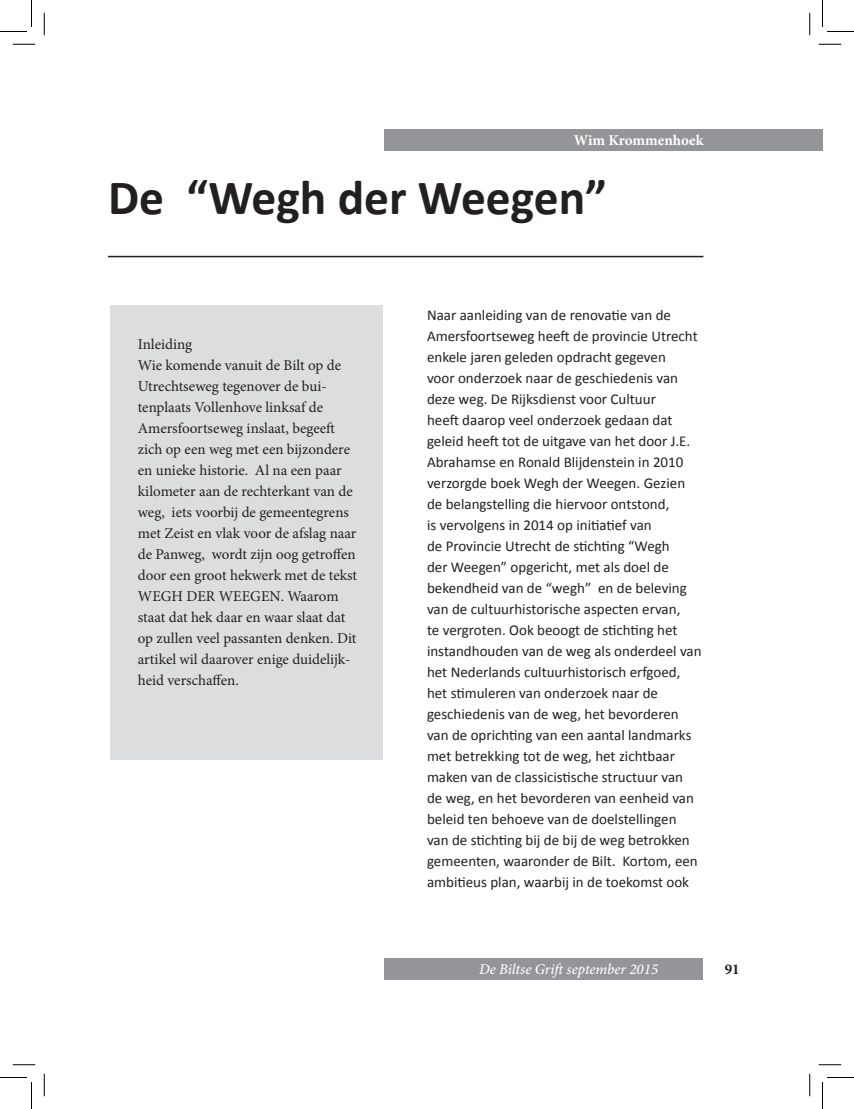
<style>
.page{position:relative;width:854px;height:1109px;background:#fff}
.page>*{position:absolute;margin:0;border:0;box-sizing:border-box;transform-origin:0 0}
.t1{font:700 49.5px "Calibri";color:#231f20}
.t2{font:15px/21px "Calibri";color:#231f20}
.t3{font:15px/21px "Minion Pro";color:#231f20}
.t4{font:italic 500 15px "Minion Pro";color:#fff}
.t5{font:700 15px "Minion Pro";color:#fff}
.t6{font:700 15px "Minion Pro";color:#231f20}
</style>
<div class="page">
<div style="left:384px;top:958px;width:319px;height:22px;background:#939598"></div>
<div style="left:384px;top:129px;width:438px;height:22px;background:#939598"></div>
<hr style="left:108px;top:256px;width:595px;height:1px;background:#231f20">
<div style="left:110px;top:305px;width:272px;height:455px;background:#dcdddf"></div>
<svg style="left:13px;top:44px;width:22px;height:1px"></svg>
<svg style="left:819px;top:44px;width:22px;height:1px"></svg>
<svg style="left:13px;top:1064px;width:22px;height:1px"></svg>
<svg style="left:819px;top:1064px;width:22px;height:1px"></svg>
<svg style="left:44px;top:13px;width:1px;height:22px"></svg>
<svg style="left:44px;top:1074px;width:1px;height:22px"></svg>
<svg style="left:809px;top:13px;width:1px;height:22px"></svg>
<svg style="left:809px;top:1074px;width:1px;height:22px"></svg>
<svg style="left:0;top:0;width:32px;height:32px"></svg>
<svg style="left:0;top:1077px;width:32px;height:32px"></svg>
<svg style="left:822px;top:0;width:32px;height:32px"></svg>
<svg style="left:822px;top:1077px;width:32px;height:32px"></svg>
<p class="t5" style="left:574px;top:129px;width:131px">Wim Krommenhoek</p>
<h1 class="t1" style="left:108px;top:166px;width:500px">De “Wegh der Weegen”</h1>
<p class="t3" style="left:138px;top:333px;width:221px">Inleiding<br>Wie komende vanuit de Bilt op de<br>Utrechtseweg tegenover de bui&shy;tenplaats Vollenhove linksaf de<br>Amersfoortseweg inslaat, begeeft zich op een weg met een bijzondere en unieke historie. Al na een paar kilometer aan de rechterkant van de weg, iets voorbij de gemeentegrens met Zeist en vlak voor de afslag naar de Panweg, wordt zijn oog getroffen door een groot hekwerk met de tekst<br>WEGH DER WEEGEN. Waarom staat dat hek daar en waar slaat dat op zullen veel passanten denken. Dit artikel wil daarover enige duidelijk&shy;heid verschaffen.</p>
<p class="t2" style="left:427px;top:304px;width:276px">Naar aanleiding van de renovatie van de Amersfoortseweg heeft de provincie Utrecht enkele jaren geleden opdracht gegeven<br>voor onderzoek naar de geschiedenis van deze weg. De Rijksdienst voor Cultuur<br>heeft daarop veel onderzoek gedaan dat geleid heeft tot de uitgave van het door J.E.<br>Abrahamse en Ronald Blijdenstein in 2010 verzorgde boek Wegh der Weegen. Gezien de belangstelling die hiervoor ontstond,<br>is vervolgens in 2014 op initiatief van<br>de Provincie Utrecht de stichting “Wegh<br>der Weegen” opgericht, met als doel de bekendheid van de “wegh” en de beleving van de cultuurhistorische aspecten ervan,<br>te vergroten. Ook beoogt de stichting het instandhouden van de weg als onderdeel van het Nederlands cultuurhistorisch erfgoed, het stimuleren van onderzoek naar de geschiedenis van de weg, het bevorderen van de oprichting van een aantal landmarks met betrekking tot de weg, het zichtbaar maken van de classicistische structuur van de weg, en het bevorderen van eenheid van beleid ten behoeve van de doelstellingen van de stichting bij de bij de weg betrokken gemeenten, waaronder de Bilt. Kortom, een ambitieus plan, waarbij in de toekomst ook</p>
<p class="t4" style="left:479px;top:959px;width:181px">De Biltse Grift september 2015</p>
<p class="t6" style="left:725px;top:958px;width:16px">91</p>
</div>
